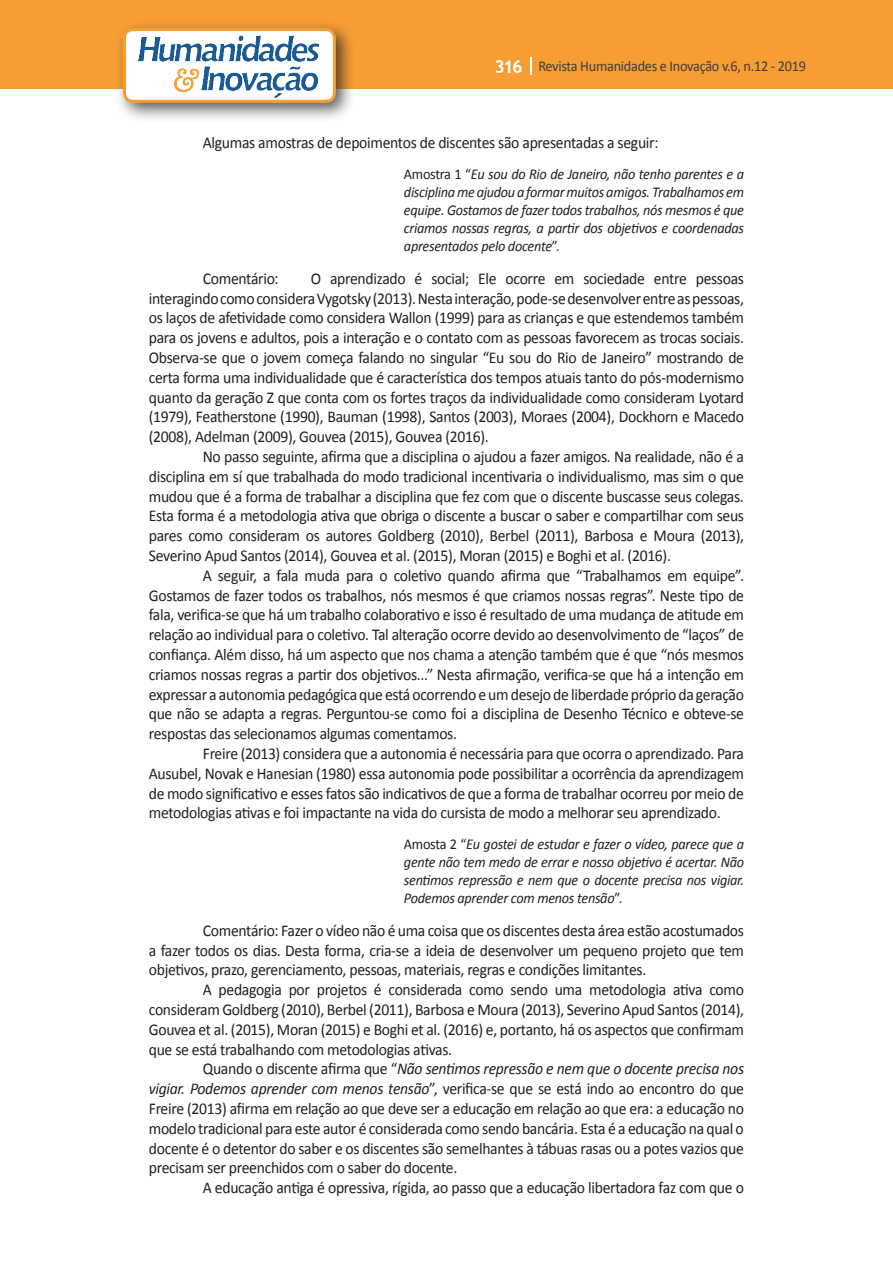
<style>
.page{position:relative;width:893px;height:1263px;background:#fff}
.page>*{position:absolute;margin:0;border:0;box-sizing:border-box;transform-origin:0 0}
.texto{font:16.5px/19.8px "Calibri";letter-spacing:-.02em;color:#231f20;text-align:justify;scale:.95 1}
.citacao{font:italic 15px/18px "Calibri";letter-spacing:-.02em;color:#231f20;text-align:justify;scale:.95 1}
.t1{font:15px "Calibri";letter-spacing:-.02em;color:#3e3e3f;scale:.95 1}
.s1{font-family:"Trebuchet MS";font-weight:700;font-size:18px;color:#fff}
.s2{font-style:normal}
.s3{font-style:italic}
</style>
<div class="page">
<div style="left:0;top:0;width:893px;height:88px;background:#f69e34"></div>
<svg style="left:530px;top:57px;width:2px;height:18px"></svg>
<div style="left:115px;top:20px;width:241px;height:103px;background:#231f20;opacity:.75"></div>
<div style="left:125px;top:30px;width:209px;height:71px;background:#fff;border-radius:9px"></div>
<img style="left:138px;top:35px;width:181px;height:62px">
<div style="left:123px;top:28px;width:213px;height:75px;border:3px solid #f69e34;border-radius:9px"></div>
<p class="t1" style="left:495px;top:57px;width:329px"><span class="s1">316</span> Revista Humanidades e Inovação v.6, n.12 - 2019</p>
<p class="texto" style="left:203px;top:133px;width:481px">Algumas amostras de depoimentos de discentes são apresentadas a seguir:</p>
<p class="citacao" style="left:404px;top:165px;width:360px"><span class="s2">Amostra 1 “</span>Eu sou do Rio de Janeiro, não tenho parentes e a disciplina me ajudou a formar muitos amigos. Trabalhamos em equipe. Gostamos de fazer todos trabalhos, nós mesmos é que criamos nossas regras, a partir dos objetivos e coordenadas apresentados pelo docente<span class="s2">”.</span></p>
<p class="texto" style="left:203px;top:268px;width:81px">Comentário:</p>
<p class="texto" style="left:149px;top:268px;width:628px;text-indent:162px">O aprendizado é social; Ele ocorre em sociedade entre pessoas interagindo como considera Vygotsky (2013). Nesta interação, pode-se desenvolver entre as pessoas, os laços de afetividade como considera Wallon (1999) para as crianças e que estendemos também para os jovens e adultos, pois a interação e o contato com as pessoas favorecem as trocas sociais.<br>Observa-se que o jovem começa falando no singular “Eu sou do Rio de Janeiro” mostrando de certa forma uma individualidade que é característica dos tempos atuais tanto do pós-modernismo quanto da geração Z que conta com os fortes traços da individualidade como consideram Lyotard (1979), Featherstone (1990), Bauman (1998), Santos (2003), Moraes (2004), Dockhorn e Macedo (2008), Adelman (2009), Gouvea (2015), Gouvea (2016).</p>
<p class="texto" style="left:149px;top:447px;width:628px;text-indent:54px">No passo seguinte, afirma que a disciplina o ajudou a fazer amigos. Na realidade, não é a disciplina em sí que trabalhada do modo tradicional incentivaria o individualismo, mas sim o que mudou que é a forma de trabalhar a disciplina que fez com que o discente buscasse seus colegas.<br>Esta forma é a metodologia ativa que obriga o discente a buscar o saber e compartilhar com seus pares como consideram os autores Goldberg (2010), Berbel (2011), Barbosa e Moura (2013), Severino Apud Santos (2014), Gouvea et al. (2015), Moran (2015) e Boghi et al. (2016).</p>
<p class="texto" style="left:149px;top:565px;width:628px;text-indent:54px">A seguir, a fala muda para o coletivo quando afirma que “Trabalhamos em equipe”.<br>Gostamos de fazer todos os trabalhos, nós mesmos é que criamos nossas regras”. Neste tipo de fala, verifica-se que há um trabalho colaborativo e isso é resultado de uma mudança de atitude em relação ao individual para o coletivo. Tal alteração ocorre devido ao desenvolvimento de “laços” de confiança. Além disso, há um aspecto que nos chama a atenção também que é que “nós mesmos criamos nossas regras a partir dos objetivos...” Nesta afirmação, verifica-se que há a intenção em expressar a autonomia pedagógica que está ocorrendo e um desejo de liberdade próprio da geração que não se adapta a regras. Perguntou-se como foi a disciplina de Desenho Técnico e obteve-se respostas das selecionamos algumas comentamos.</p>
<p class="texto" style="left:149px;top:744px;width:628px;text-indent:54px">Freire (2013) considera que a autonomia é necessária para que ocorra o aprendizado. Para Ausubel, Novak e Hanesian (1980) essa autonomia pode possibilitar a ocorrência da aprendizagem de modo significativo e esses fatos são indicativos de que a forma de trabalhar ocorreu por meio de metodologias ativas e foi impactante na vida do cursista de modo a melhorar seu aprendizado.</p>
<p class="citacao" style="left:404px;top:835px;width:360px"><span class="s2">Amosta 2 “</span>Eu gostei de estudar e fazer o vídeo, parece que a gente não tem medo de errar e nosso objetivo é acertar. Não sentimos repressão e nem que o docente precisa nos vigiar.<br>Podemos aprender com menos tensão<span class="s2">”.</span></p>
<p class="texto" style="left:149px;top:920px;width:628px;text-indent:54px">Comentário: Fazer o vídeo não é uma coisa que os discentes desta área estão acostumados a fazer todos os dias. Desta forma, cria-se a ideia de desenvolver um pequeno projeto que tem objetivos, prazo, gerenciamento, pessoas, materiais, regras e condições limitantes.</p>
<p class="texto" style="left:149px;top:980px;width:628px;text-indent:54px">A pedagogia por projetos é considerada como sendo uma metodologia ativa como consideram Goldberg (2010), Berbel (2011), Barbosa e Moura (2013), Severino Apud Santos (2014), Gouvea et al. (2015), Moran (2015) e Boghi et al. (2016) e, portanto, há os aspectos que confirmam que se está trabalhando com metodologias ativas.</p>
<p class="texto" style="left:149px;top:1059px;width:628px;text-indent:54px">Quando o discente afirma que “<span class="s3">Não sentimos repressão e nem que o docente precisa nos vigiar. Podemos aprender com menos tensão</span>”, verifica-se que se está indo ao encontro do que Freire (2013) afirma em relação ao que deve ser a educação em relação ao que era: a educação no modelo tradicional para este autor é considerada como sendo bancária. Esta é a educação na qual o docente é o detentor do saber e os discentes são semelhantes à tábuas rasas ou a potes vazios que precisam ser preenchidos com o saber do docente.</p>
<p class="texto" style="left:203px;top:1178px;width:571px">A educação antiga é opressiva, rígida, ao passo que a educação libertadora faz com que o</p>
</div>
